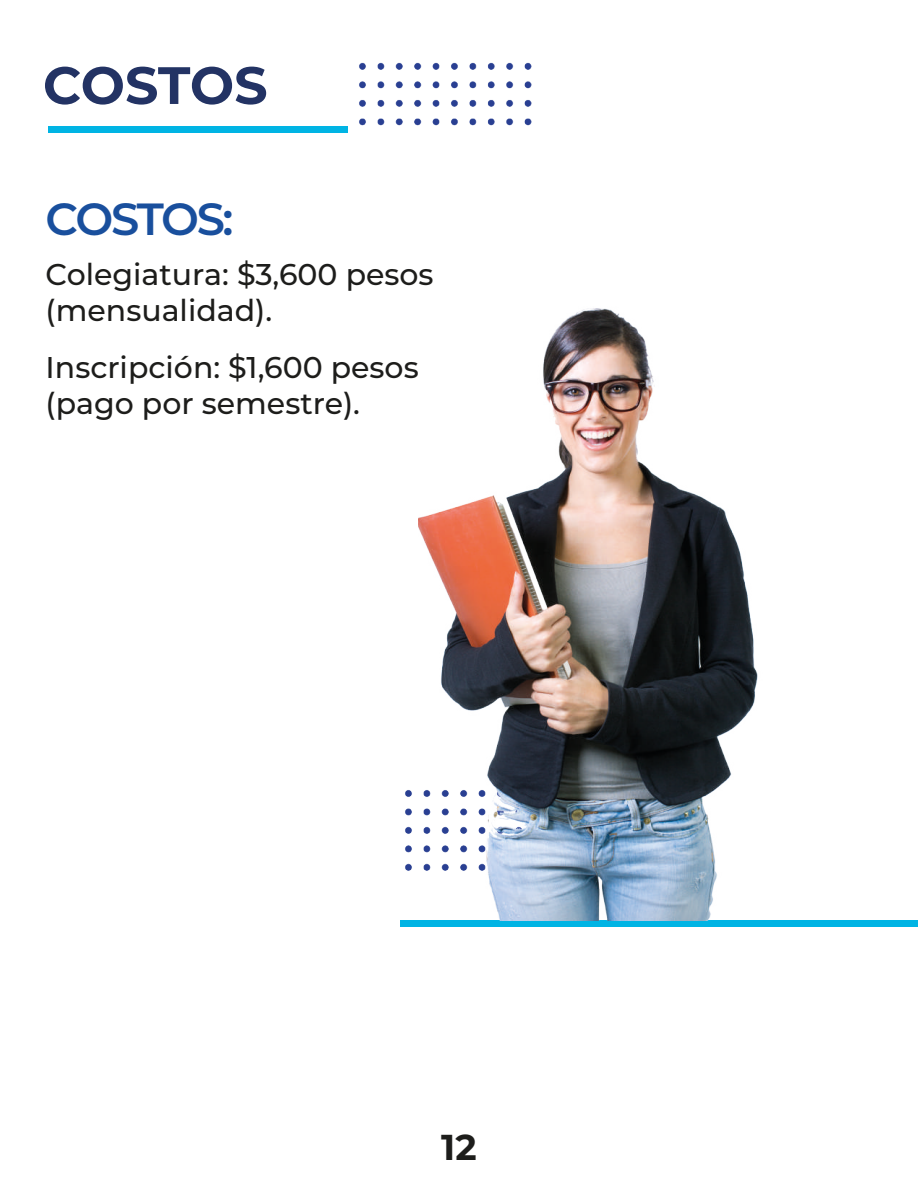
<style>
.page{position:relative;width:918px;height:1188px;background:#fff}
.page>*{position:absolute;margin:0;border:0;box-sizing:border-box;transform-origin:0 0}
.t1{font:700 52.5px "Montserrat";letter-spacing:-.01em;color:#233364}
.t2{font:600 45px "Montserrat";letter-spacing:-.06em;color:#194f9d}
.t3{font:700 36px "Montserrat";color:#1d1d1b}
.t4{font:500 30px/36px "Montserrat";color:#1d1d1b}
</style>
<div class="page">
<div style="left:48px;top:126px;width:299px;height:7px;background:#00b4e4"></div>
<div style="left:401px;top:921px;width:517px;height:6px;background:#00b4e4"></div>
<img style="left:359px;top:62px;width:173px;height:64px">
<img style="left:400px;top:790px;width:18px;height:131px">
<img style="left:418px;top:308px;width:359px;height:613px">
<h1 class="t1" style="left:43px;top:47px;width:226px">COSTOS</h1>
<h2 class="t2" style="left:46px;top:187px;width:189px">COSTOS:</h2>
<p class="t4" style="left:46px;top:255px;width:389px">Colegiatura: $3,600 pesos (mensualidad).</p>
<p class="t4" style="left:46px;top:348px;width:375px">Inscripción: $1,600 pesos (pago por semestre).</p>
<p class="t3" style="left:441px;top:1121px;width:37px">12</p>
</div>
